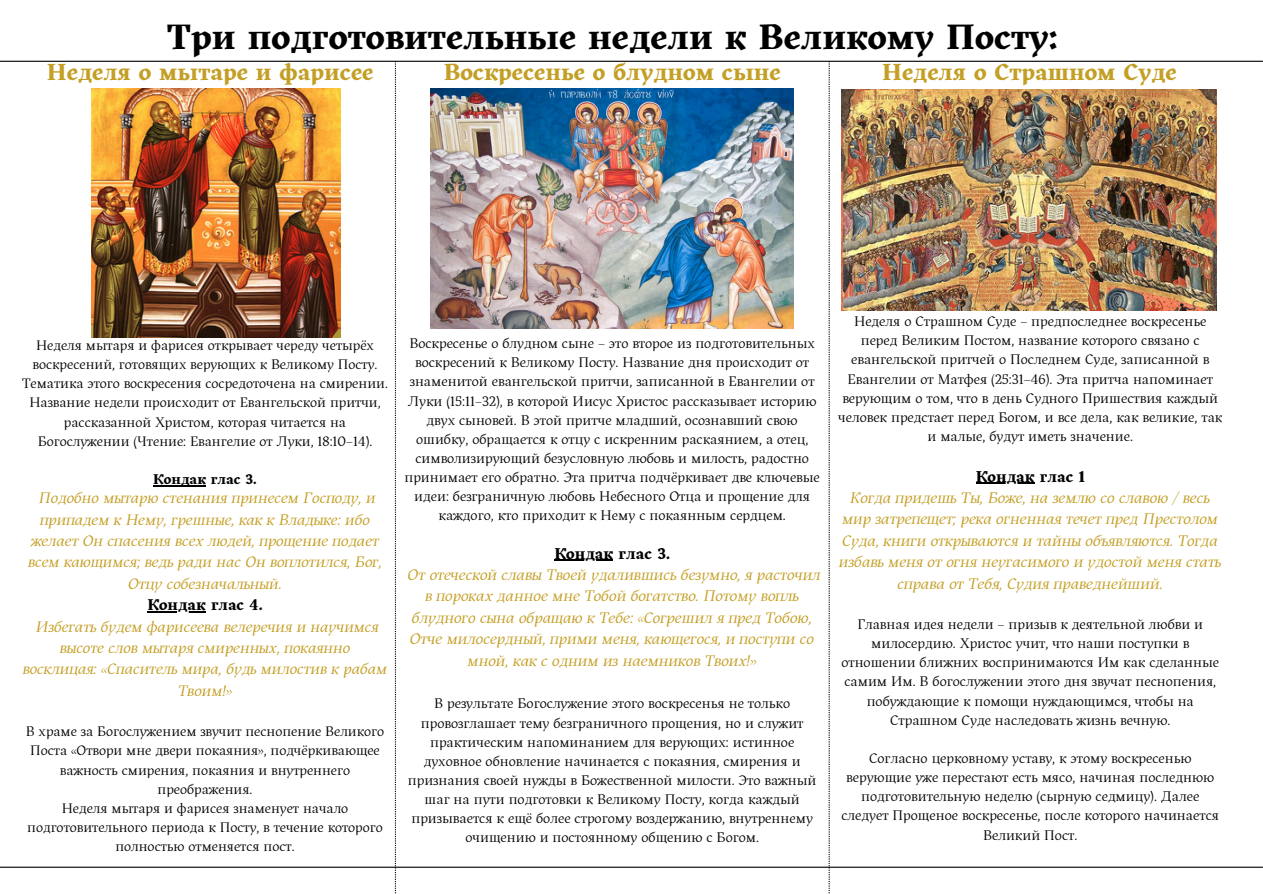
<style>
.page{position:relative;width:1263px;height:894px;background:#fff}
.page>*{position:absolute;margin:0;border:0;box-sizing:border-box;transform-origin:0 0}
.t1{font:700 35.25px "Kitsch";color:#000}
.t2{font:700 23.25px "Kitsch";color:#c49f25}
.t3{font:italic 15.75px/21.3px "Kitsch";color:#c49f25;text-align:center}
.t4{font:italic 15.6px/21.3px "Kitsch";color:#c49f25;text-align:center}
.t5{font:italic 15.6px/21.3px "Kitsch";color:#c49f26;text-align:center}
.t6{font:14.25px/19.2px "Kitsch";color:#000;text-align:center}
.t7{font:14.1px/19.2px "Kitsch";color:#000;text-align:center}
.t8{font:700 14.1px "Kitsch";color:#000}
.s1{font-weight:700;font-style:normal;color:#000}
</style>
<div class="page">
<svg style="left:395px;top:62px;width:1px;height:831px"></svg>
<svg style="left:829px;top:62px;width:1px;height:831px"></svg>
<hr style="left:0;top:866px;width:1263px;height:1px;background:#000">
<hr style="left:0;top:61px;width:1263px;height:1px;background:#000">
<img style="left:91px;top:89px;width:249px;height:248px">
<img style="left:431px;top:89px;width:362px;height:239px">
<img style="left:842px;top:89px;width:375px;height:221px">
<hr style="left:153px;top:485px;width:53px;height:1px;background:#000">
<hr style="left:147px;top:611px;width:59px;height:1px;background:#000">
<hr style="left:554px;top:559px;width:59px;height:1px;background:#000">
<hr style="left:976px;top:482px;width:58px;height:1px;background:#000">
<h3 class="t1" style="left:167px;top:16px;width:892px">Три подготовительные недели к Великому Посту:</h3>
<h1 class="t2" style="left:47px;top:58px;width:328px">Неделя о мытаре и фарисее</h1>
<h2 class="t2" style="left:444px;top:59px;width:339px">Воскресенье о блудном сыне</h2>
<p class="t2" style="left:882px;top:59px;width:296px">Неделя о Страшном Суде</p>
<p class="t7" style="left:33px;top:336px;width:346px;text-align:left">Неделя мытаря и фарисея открывает череду четырёх воскресений, готовящих верующих к Великому Посту.</p>
<p class="t7" style="left:22px;top:375px;width:367px">Тематика этого воскресения сосредоточена на смирении.<br>Название недели происходит от Евангельской притчи, рассказанной Христом, которая читается на Богослужении (Чтение: Евангелие от Луки, 18:10–14).</p>
<p class="t8" style="left:153px;top:471px;width:105px">Кондак глас 3.</p>
<p class="t4" style="left:28px;top:488px;width:355px">Подобно мытарю стенания принесем Господу, и припадем к Нему, грешные, как к Владыке: ибо желает Он спасения всех людей, прощение подает всем кающимся; ведь ради нас Он воплотился, Бог, Отцу собезначальный.</p>
<h2 class="t5" style="left:23px;top:595px;width:366px"><span class="s1">Кондак глас 4.<br></span>Избегать будем фарисеева велеречия и научимся высоте слов мытаря смиренных, покаянно восклицая: «Спаситель мира, будь милостив к рабам<br>Твоим!»</h2>
<h2 class="t7" style="left:26px;top:722px;width:360px">В храме за Богослужением звучит песнопение Великого Поста «Отвори мне двери покаяния», подчёркивающее важность смирения, покаяния и внутреннего преображения.<br>Неделя мытаря и фарисея знаменует начало подготовительного периода к Посту, в течение которого полностью отменяется пост.</h2>
<h2 class="t6" style="left:404px;top:334px;width:417px">Воскресенье о блудном сыне – это второе из подготовительных воскресений к Великому Посту. Название дня происходит от знаменитой евангельской притчи, записанной в Евангелии от Луки (15:11–32), в которой Иисус Христос рассказывает историю двух сыновей. В этой притче младший, осознавший свою ошибку, обращается к отцу с искренним раскаянием, а отец, символизирующий безусловную любовь и милость, радостно принимает его обратно. Эта притча подчёркивает две ключевые идеи: безграничную любовь Небесного Отца и прощение для каждого, кто приходит к Нему с покаянным сердцем.</h2>
<p class="t3" style="left:408px;top:543px;width:415px"><span class="s1">Кондак глас 3.<br></span>От отеческой славы Твоей удалившись безумно, я расточил в пороках данное мне Тобой богатство. Потому вопль блудного сына обращаю к Тебе: «Согрешил я пред Тобою, Отче милосердный, прими меня, кающегося, и поступи со мной, как с одним из наемников Твоих!»</p>
<p class="t6" style="left:408px;top:694px;width:410px">В результате Богослужение этого воскресенья не только провозглашает тему безграничного прощения, но и служит практическим напоминанием для верующих: истинное духовное обновление начинается с покаяния, смирения и признания своей нужды в Божественной милости. Это важный шаг на пути подготовки к Великому Посту, когда каждый призывается к ещё более строгому воздержанию, внутреннему очищению и постоянному общению с Богом.</p>
<h3 class="t6" style="left:838px;top:312px;width:386px">Неделя о Страшном Суде – предпоследнее воскресенье перед Великим Постом, название которого связано с евангельской притчей о Последнем Суде, записанной в Евангелии от Матфея (25:31–46). Эта притча напоминает верующим о том, что в день Судного Пришествия каждый человек предстает перед Богом, и все дела, как великие, так и малые, будут иметь значение.</h3>
<h3 class="t3" style="left:839px;top:466px;width:384px"><span class="s1">Кондак глас 1<br></span>Когда придешь Ты, Боже, на землю со славою / весь мир затрепещет; река огненная течет пред Престолом Суда, книги открываются и тайны объявляются. Тогда избавь меня от огня неугасимого и удостой меня стать справа от Тебя, Судия праведнейший.</h3>
<h3 class="t6" style="left:841px;top:615px;width:379px">Главная идея недели – призыв к деятельной любви и милосердию. Христос учит, что наши поступки в отношении ближних воспринимаются Им как сделанные самим Им. В богослужении этого дня звучат песнопения, побуждающие к помощи нуждающимся, чтобы на Страшном Суде наследовать жизнь вечную.</h3>
<h3 class="t6" style="left:841px;top:749px;width:379px">Согласно церковному уставу, к этому воскресенью верующие уже перестают есть мясо, начиная последнюю подготовительную неделю (сырную седмицу). Далее следует Прощеное воскресенье, после которого начинается Великий Пост.</h3>
</div>
